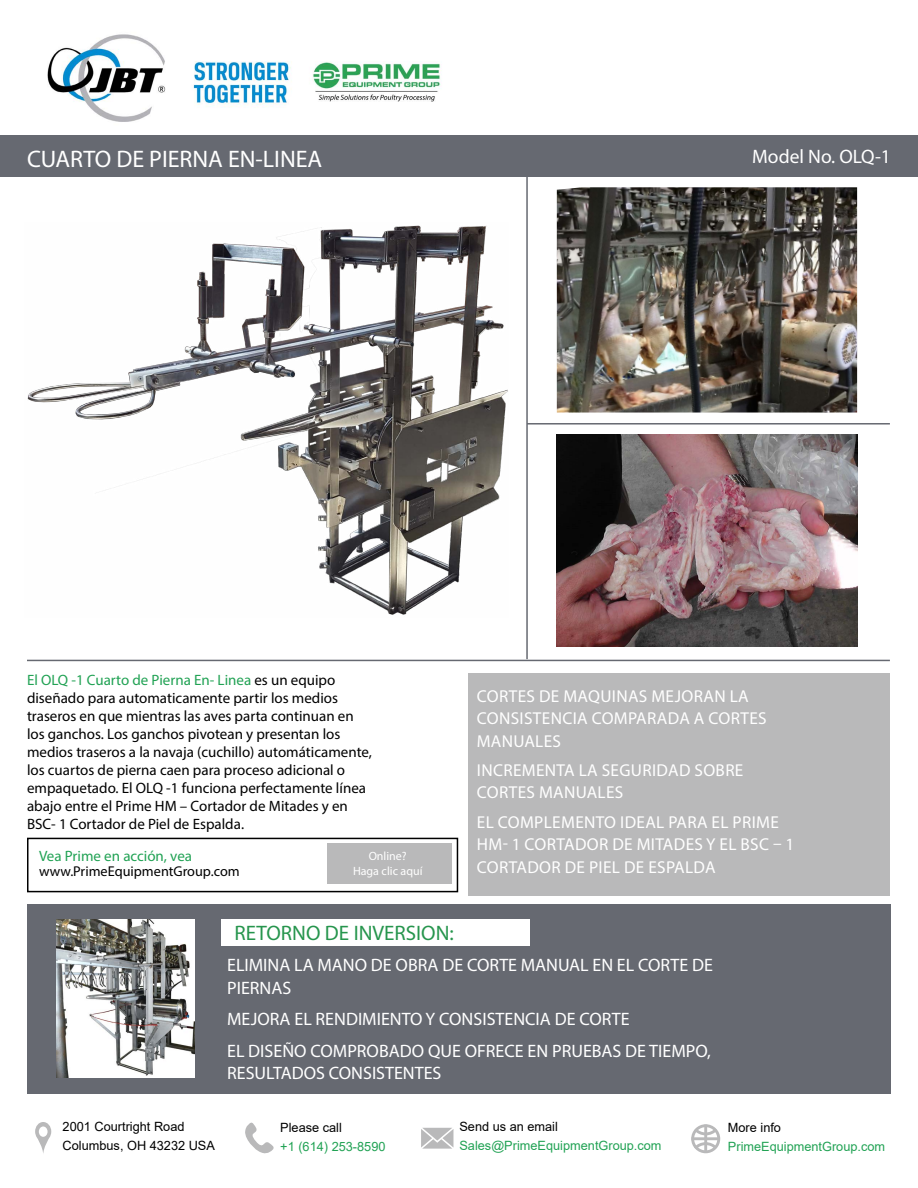
<style>
.page{position:relative;width:918px;height:1188px;background:#fff}
.page>*{position:absolute;margin:0;border:0;box-sizing:border-box;transform-origin:0 0}
.t1{font:24px "Myriad Pro";color:#fff}
.t2{font:21px "Myriad Pro";color:#26954d}
.t3{font:19.5px "Myriad Pro";color:#fff}
.t4{font:18px/22.5px "Myriad Pro";color:#fff}
.t5{font:17.25px/22.5px "Myriad Pro";letter-spacing:.02em;color:#fff}
.t6{font:15px/18px "Myriad Pro";color:#000}
.t7{font:15px "Myriad Pro";color:#21a254}
.t8{font:14.25px "Myriad Pro";color:#000}
.t9{font:12.75px/18.9px "Arial";color:#000}
.t10{font:12.75px "Arial";color:#21a254}
.t11{font:12px/14.4px "Myriad Pro";color:#fff;text-align:center}
.s1{color:#21a254}
</style>
<div class="page">
<div style="left:0;top:136px;width:918px;height:41px;background:#666971"></div>
<svg style="left:35px;top:1122px;width:16px;height:31px"></svg>
<svg style="left:245px;top:1122px;width:29px;height:32px"></svg>
<svg style="left:421px;top:1128px;width:32px;height:21px"></svg>
<svg style="left:691px;top:1124px;width:29px;height:29px"></svg>
<hr style="left:704px;top:1125px;width:3px;height:28px;background:#b9b9ba">
<img style="left:47px;top:34px;width:394px;height:88px">
<hr style="left:526px;top:155px;width:2px;height:504px;background:#666971">
<hr style="left:527px;top:423px;width:363px;height:2px;background:#666971">
<div style="left:27px;top:904px;width:864px;height:189px;background:#666971"></div>
<div style="left:469px;top:673px;width:421px;height:222px;background:#b9b9ba"></div>
<img style="left:27px;top:225px;width:481px;height:390px">
<img style="left:557px;top:434px;width:300px;height:213px">
<hr style="left:27px;top:660px;width:863px;height:1px;background:#666971">
<img style="left:557px;top:187px;width:300px;height:226px">
<img style="left:57px;top:919px;width:138px;height:158px">
<div style="left:221px;top:919px;width:309px;height:27px;background:#fff"></div>
<div style="left:27px;top:838px;width:431px;height:54px;border:2px solid #000"></div>
<div style="left:327px;top:843px;width:125px;height:41px;background:#b9b9ba"></div>
<h1 class="t1" style="left:27px;top:144px;width:297px">CUARTO DE PIERNA EN-LINEA</h1>
<h3 class="t3" style="left:752px;top:145px;width:140px">Model No. OLQ-1</h3>
<p class="t6" style="left:27px;top:671px;width:346px"><span class="s1">El OLQ -1 Cuarto de Pierna En- Linea</span> es un equipo diseñado para automaticamente partir los medios traseros en que mientras las aves parta continuan en los ganchos. Los ganchos pivotean y presentan los medios traseros a la navaja (cuchillo) automáticamente, los cuartos de pierna caen para proceso adicional o empaquetado. El OLQ -1 funciona perfectamente línea abajo entre el Prime HM – Cortador de Mitades y en BSC- 1 Cortador de Piel de Espalda.</p>
<p class="t7" style="left:39px;top:846px;width:154px">Vea Prime en acción, vea</p>
<p class="t8" style="left:39px;top:862px;width:202px">www.PrimeEquipmentGroup.com</p>
<p class="t11" style="left:353px;top:849px;width:71px">Online?<br>Haga clic aquí</p>
<p class="t5" style="left:477px;top:684px;width:291px">CORTES DE MAQUINAS MEJORAN LA<br>CONSISTENCIA COMPARADA A CORTES<br>MANUALES</p>
<p class="t5" style="left:477px;top:759px;width:268px">INCREMENTA LA SEGURIDAD SOBRE<br>CORTES MANUALES</p>
<p class="t5" style="left:477px;top:810px;width:319px">EL COMPLEMENTO IDEAL PARA EL PRIME<br>HM- 1 CORTADOR DE MITADES Y EL BSC – 1<br>CORTADOR DE PIEL DE ESPALDA</p>
<h2 class="t2" style="left:235px;top:920px;width:221px">RETORNO DE INVERSION:</h2>
<p class="t4" style="left:227px;top:954px;width:487px">ELIMINA LA MANO DE OBRA DE CORTE MANUAL EN EL CORTE DE<br>PIERNAS</p>
<p class="t4" style="left:227px;top:1003px;width:485px;line-height:31.5px">MEJORA EL RENDIMIENTO Y CONSISTENCIA DE CORTE<br>EL DISEÑO COMPROBADO QUE OFRECE EN PRUEBAS DE TIEMPO,</p>
<p class="t4" style="left:227px;top:1062px;width:216px">RESULTADOS CONSISTENTES</p>
<p class="t9" style="left:63px;top:1117px;width:154px">2001 Courtright Road<br>Columbus, OH 43232 USA</p>
<p class="t9" style="left:280px;top:1118px;width:63px">Please call</p>
<p class="t10" style="left:280px;top:1137px;width:107px">+1 (614) 253-8590</p>
<p class="t9" style="left:459px;top:1117px;width:100px">Send us an email</p>
<p class="t10" style="left:459px;top:1137px;width:204px">Sales@PrimeEquipmentGroup.com</p>
<p class="t9" style="left:728px;top:1118px;width:55px">More info</p>
<p class="t10" style="left:728px;top:1138px;width:159px">PrimeEquipmentGroup.com</p>
</div>
